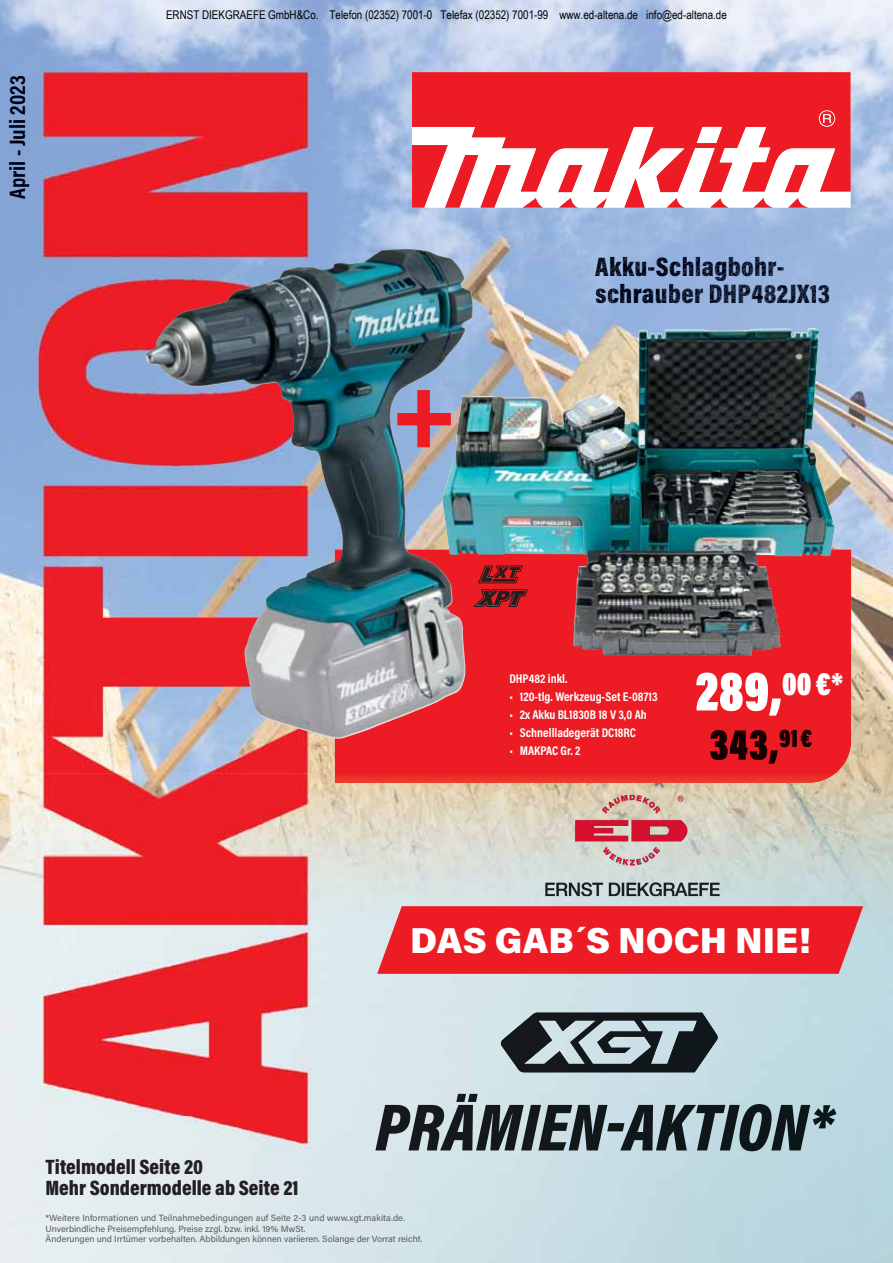
<style>
.page{position:relative;width:893px;height:1263px;background:#fff}
.page>*{position:absolute;margin:0;border:0;box-sizing:border-box;transform-origin:0 0}
.t1{font:900 36px "Acumin Pro";color:#fff}
.t2{font:900 33.15px "Acumin Pro Cond";color:#fff;scale:.9 1}
.t3{font:900 27px/27px "Acumin Pro Cond";letter-spacing:.01em;color:#00051a}
.t4{font:900 25.95px "Acumin Pro Cond";color:#160001;scale:.9 1}
.t5{font:700 22.5px "Acumin Pro Cond";color:#000218}
.t6{font:900 21px/21px "Acumin Pro Cond";color:#231f20}
.t7{font:700 12.75px "Acumin Pro Cond";color:#fff}
.t8{font:12px "Arial Narrow";color:#000}
.t9{font:9px/10.8px "Acumin Pro";color:#58595b}
.s1{color:#000117}
.s2{color:#000118}
.s3{color:#030a1b}
.s4{color:#02091b}
.s5{color:#01081b}
.s6{color:#01061a}
.s7{color:#00071a}
.s8{color:#00061a}
.s9{color:#000519}
.s10{color:#050b1b}
.s11{color:#000619}
.s12{color:#01081a}
.s13{color:#01071a}
.s14{color:#00071b}
.s15{font-family:"Arial"}
</style>
<div class="page">
<img style="left:0;top:0;width:420px;height:309px">
<img style="left:420px;top:0;width:473px;height:102px">
<img style="left:420px;top:207px;width:105px;height:121px">
<img style="left:578px;top:207px;width:210px;height:121px">
<img style="left:841px;top:102px;width:52px;height:671px">
<img style="left:525px;top:207px;width:53px;height:121px">
<img style="left:788px;top:207px;width:53px;height:343px">
<img style="left:0;top:309px;width:335px;height:464px">
<div style="left:335px;top:550px;width:516px;height:223px;background:#ed1c24"></div>
<img style="left:510px;top:674px;width:57px;height:9px">
<div style="left:520px;top:692px;width:137px;height:12px;background:#ed1c24"></div>
<img style="left:520px;top:710px;width:126px;height:11px">
<img style="left:520px;top:728px;width:115px;height:12px">
<img style="left:521px;top:747px;width:59px;height:8px">
<div style="left:9px;top:76px;width:20px;height:123px;background:#84a4d5"></div>
<img style="left:595px;top:257px;width:181px;height:24px">
<svg style="left:778px;top:267px;width:6px;height:3px"></svg>
<div style="left:596px;top:284px;width:233px;height:19px;background:#97b2df"></div>
<div style="left:412px;top:72px;width:438px;height:38px;background:#ed1c24"></div>
<div style="left:412px;top:110px;width:438px;height:17px;background:#ed1c24"></div>
<img style="left:819px;top:110px;width:16px;height:17px">
<img style="left:412px;top:127px;width:438px;height:80px">
<img style="left:696px;top:672px;width:85px;height:44px">
<img style="left:783px;top:673px;width:60px;height:22px">
<img style="left:710px;top:730px;width:57px;height:30px">
<img style="left:768px;top:750px;width:10px;height:14px">
<img style="left:780px;top:729px;width:17px;height:18px">
<img style="left:801px;top:729px;width:11px;height:18px">
<img style="left:467px;top:328px;width:368px;height:328px">
<img style="left:0;top:773px;width:367px;height:490px">
<img style="left:367px;top:773px;width:526px;height:245px">
<img style="left:335px;top:773px;width:501px;height:10px">
<svg style="left:46px;top:1214px;width:3px;height:4px"></svg>
<img style="left:49px;top:1214px;width:356px;height:8px">
<div style="left:46px;top:1225px;width:260px;height:8px;background:#e1eaed"></div>
<div style="left:46px;top:1234px;width:376px;height:10px;background:#dee8ed"></div>
<img style="left:500px;top:1012px;width:218px;height:60px">
<img style="left:375px;top:1094px;width:461px;height:57px">
<svg style="left:377px;top:906px;width:486px;height:68px;background:#eb262e"></svg>
<img style="left:145px;top:249px;width:322px;height:490px">
<img style="left:542px;top:792px;width:180px;height:107px">
<h3 class="t5" style="left:9px;top:199px;width:125px;rotate:-90deg"><span class="s1">A</span>p<span class="s2">r</span>il - Jul<span class="s2">i 2</span>023</h3>
<h3 class="t8" style="left:166px;top:6px;width:562px">ERNST DIEKGRAEFE GmbH&amp;Co. Telefon (02352) 7001-0 Telefax (02352) 7001-99 www.ed-altena.de info@ed-altena.de</h3>
<h3 class="t3" style="left:595px;top:256px;width:236px"><span class="s3">A</span><span class="s4">k</span><span class="s5">k</span><span class="s6">u</span>-Schl<span class="s7">a</span><span class="s8">g</span><span class="s9">b</span><span class="s6">ohr&shy;</span><span class="s10">s</span><span class="s5">c</span><span class="s8">h</span>raub<span class="s8">er D</span><span class="s11">H</span><span class="s6">P4</span><span class="s8">8</span><span class="s12">2</span><span class="s13">JX</span><span class="s6">1</span><span class="s14">3</span></h3>
<h3 class="t7" style="left:509px;top:674px;width:60px">DHP482 inkl.</h3>
<h3 class="t7" style="left:509px;top:692px;width:150px">• 120-tlg. Werkzeug-Set E-08713</h3>
<h3 class="t7" style="left:509px;top:710px;width:139px">• 2x Akku BL1830B 18 V 3,0 Ah</h3>
<h3 class="t7" style="left:509px;top:728px;width:128px">• Schnellladegerät DC18RC</h3>
<h3 class="t7" style="left:509px;top:746px;width:73px">• MAKPAC Gr. 2</h3>
<h2 class="t2" style="left:782px;top:671px;width:69px">00 €*</h2>
<h3 class="t4" style="left:779px;top:728px;width:38px">91€</h3>
<h3 class="t6" style="left:45px;top:1158px;width:255px">Titelmodell Seite 20<br>Mehr Sondermodelle ab Seite 21</h3>
<h1 class="t1" style="left:410px;top:920px;width:402px">DAS GAB<span class="s15">´</span>S NOCH NIE!</h1>
<p class="t9" style="left:45px;top:1213px;width:379px">*Weitere Informationen und Teilnahmebedingungen auf Seite 2-3 und www.xgt.makita.de.<br>Unverbindliche Preisempfehlung. Preise zzgl. bzw. inkl. 19% MwSt.<br>Änderungen und Irrtümer vorbehalten. Abbildungen können variieren. Solange der Vorrat reicht.</p>
</div>
